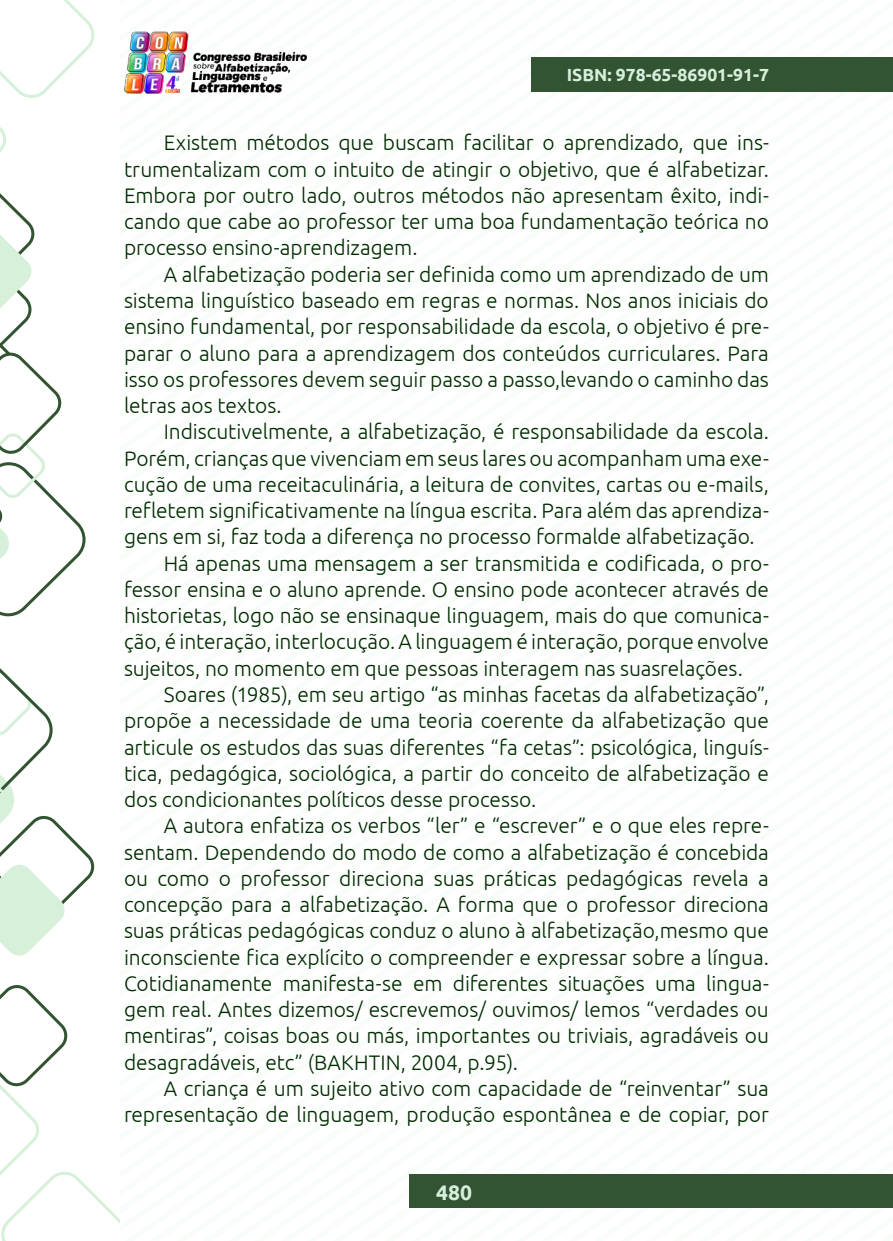
<style>
.page{position:relative;width:893px;height:1241px;background:#fff}
.page>*{position:absolute;margin:0;border:0;box-sizing:border-box;transform-origin:0 0}
._8_CORPO{font:300 21px/26.2px "Ubuntu";letter-spacing:-.005em;color:#002b00;text-align:justify}
.t1{font:700 21px "Ubuntu";color:#d6efda}
.t2{font:700 17.5px "Ubuntu";color:#d6efda}
</style>
<div class="page">
<img style="left:124px;top:31px;width:182px;height:62px">
<div style="left:532px;top:57px;width:361px;height:35px;background:#335433"></div>
<div style="left:410px;top:1174px;width:483px;height:33px;background:#335433"></div>
<svg style="left:0;top:985px;width:119px;height:255px"></svg>
<svg style="left:0;top:0;width:94px;height:616px"></svg>
<svg style="left:0;top:668px;width:94px;height:288px"></svg>
<p class="t2" style="left:567px;top:64px;width:204px">ISBN: 978-65-86901-91-7</p>
<p class="_8_CORPO" style="left:124px;top:129px;width:646px;text-indent:40px">Existem métodos que buscam facilitar o aprendizado, que ins&shy;trumentalizam com o intuito de atingir o objetivo, que é alfabetizar.<br>Embora por outro lado, outros métodos não apresentam êxito, indi&shy;cando que cabe ao professor ter uma boa fundamentação teórica no processo ensino-aprendizagem.</p>
<p class="_8_CORPO" style="left:124px;top:260px;width:646px;text-indent:40px">A alfabetização poderia ser definida como um aprendizado de um sistema linguístico baseado em regras e normas. Nos anos iniciais do ensino fundamental, por responsabilidade da escola, o objetivo é pre&shy;parar o aluno para a aprendizagem dos conteúdos curriculares. Para isso os professores devem seguir passo a passo,levando o caminho das letras aos textos.</p>
<p class="_8_CORPO" style="left:124px;top:418px;width:646px;text-indent:40px">Indiscutivelmente, a alfabetização, é responsabilidade da escola.<br>Porém, crianças que vivenciam em seus lares ou acompanham uma exe&shy;cução de uma receitaculinária, a leitura de convites, cartas ou e-mails, refletem significativamente na língua escrita. Para além das aprendiza&shy;gens em si, faz toda a diferença no processo formalde alfabetização.</p>
<p class="_8_CORPO" style="left:124px;top:549px;width:646px;text-indent:40px">Há apenas uma mensagem a ser transmitida e codificada, o pro&shy;fessor ensina e o aluno aprende. O ensino pode acontecer através de historietas, logo não se ensinaque linguagem, mais do que comunica&shy;ção, é interação, interlocução. A linguagem é interação, porque envolve sujeitos, no momento em que pessoas interagem nas suasrelações.</p>
<p class="_8_CORPO" style="left:124px;top:680px;width:646px;text-indent:40px">Soares (1985), em seu artigo “as minhas facetas da alfabetização”, propõe a necessidade de uma teoria coerente da alfabetização que articule os estudos das suas diferentes “fa cetas”: psicológica, linguís&shy;tica, pedagógica, sociológica, a partir do conceito de alfabetização e dos condicionantes políticos desse processo.</p>
<p class="_8_CORPO" style="left:124px;top:812px;width:646px;text-indent:40px">A autora enfatiza os verbos “ler” e “escrever” e o que eles repre&shy;sentam. Dependendo do modo de como a alfabetização é concebida ou como o professor direciona suas práticas pedagógicas revela a concepção para a alfabetização. A forma que o professor direciona suas práticas pedagógicas conduz o aluno à alfabetização,mesmo que inconsciente fica explícito o compreender e expressar sobre a língua.<br>Cotidianamente manifesta-se em diferentes situações uma lingua&shy;gem real. Antes dizemos/ escrevemos/ ouvimos/ lemos “verdades ou mentiras”, coisas boas ou más, importantes ou triviais, agradáveis ou desagradáveis, etc” (BAKHTIN, 2004, p.95).</p>
<p class="_8_CORPO" style="left:124px;top:1074px;width:646px;text-align:right">A criança é um sujeito ativo com capacidade de “reinventar” sua representação de linguagem, produção espontânea e de copiar, por</p>
<p class="t1" style="left:436px;top:1178px;width:37px">480</p>
</div>
